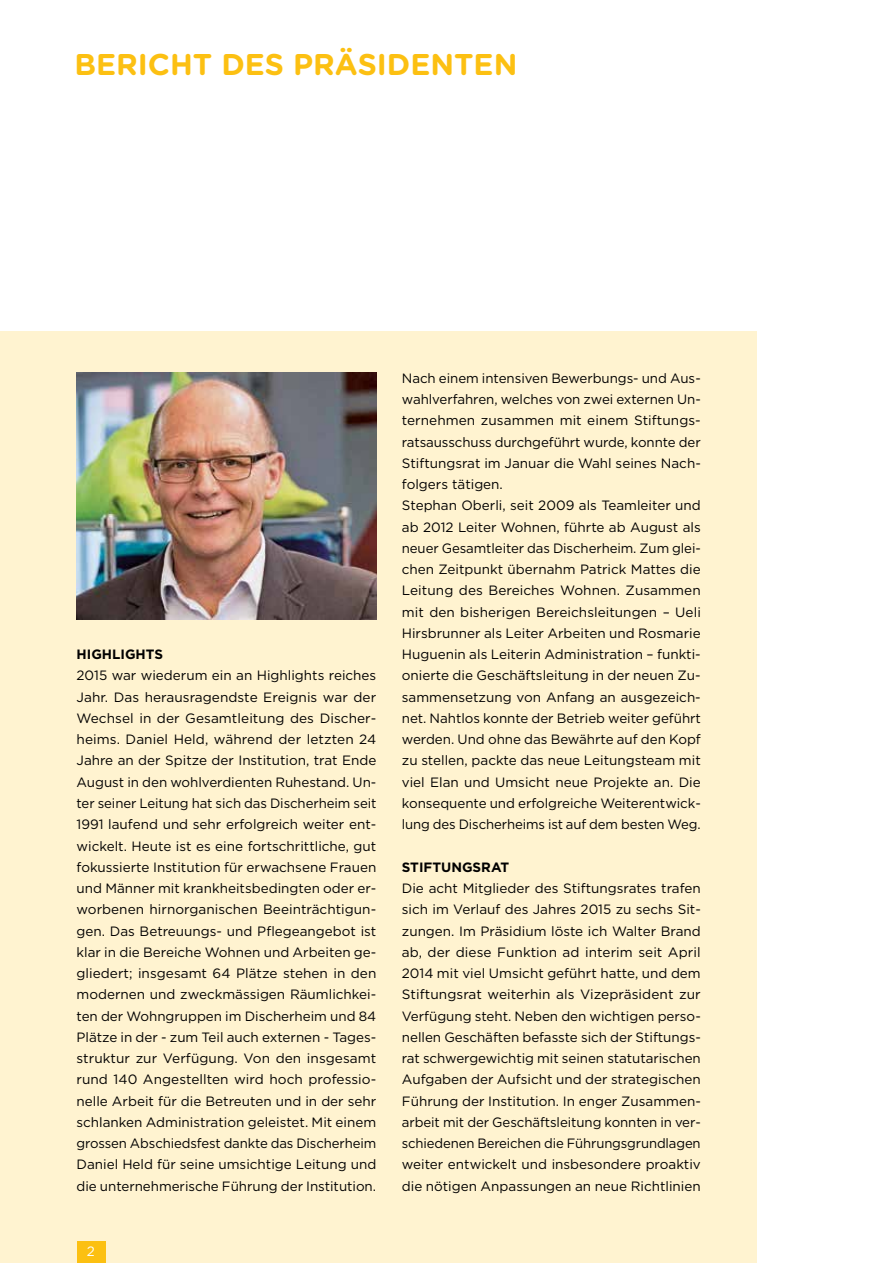
<style>
.page{position:relative;width:893px;height:1263px;background:#fff}
.page>*{position:absolute;margin:0;border:0;box-sizing:border-box;transform-origin:0 0}
.t1{font:700 30px "Gotham Rounded";color:#fcc012}
.t2{font:13.5px/21.3px "Gotham";color:#000;text-align:justify}
.t3{font:700 13.5px "Gotham";color:#000}
.t4{font:13.5px "Gotham Rounded";color:#fff}
</style>
<div class="page">
<div style="left:0;top:332px;width:757px;height:931px;background:#fff3d0"></div>
<div style="left:77px;top:1242px;width:28px;height:21px;background:#fcc012"></div>
<img style="left:77px;top:373px;width:299px;height:246px">
<h1 class="t1" style="left:74px;top:42px;width:445px">BERICHT DES PRÄSIDENTEN</h1>
<p class="t3" style="left:77px;top:645px;width:88px">HIGHLIGHTS</p>
<p class="t2" style="left:77px;top:665px;width:301px">2015 war wiederum ein an Highlights reiches Jahr. Das herausragendste Ereignis war der Wechsel in der Gesamtleitung des Discher&shy;heims. Daniel Held, während der letzten 24<br>Jahre an der Spitze der Institution, trat Ende August in den wohlverdienten Ruhestand. Un&shy;ter seiner Leitung hat sich das Discherheim seit 1991 laufend und sehr erfolgreich weiter ent&shy;wickelt. Heute ist es eine fortschrittliche, gut fokussierte Institution für erwachsene Frauen und Männer mit krankheitsbedingten oder er&shy;worbenen hirnorganischen Beeinträchtigun&shy;gen. Das Betreuungs- und Pflegeangebot ist klar in die Bereiche Wohnen und Arbeiten ge&shy;gliedert; insgesamt 64 Plätze stehen in den modernen und zweckmässigen Räumlichkei&shy;ten der Wohngruppen im Discherheim und 84<br>Plätze in der - zum Teil auch externen - Tages&shy;struktur zur Verfügung. Von den insgesamt rund 140 Angestellten wird hoch professio&shy;nelle Arbeit für die Betreuten und in der sehr schlanken Administration geleistet. Mit einem grossen Abschiedsfest dankte das Discherheim Daniel Held für seine umsichtige Leitung und die unternehmerische Führung der Institution.</p>
<p class="t4" style="left:87px;top:1242px;width:10px">2</p>
<p class="t2" style="left:402px;top:367px;width:301px;text-align:left">Nach einem intensiven Bewerbungs- und Aus&shy;wahlverfahren, welches von zwei externen Un&shy;ternehmen zusammen mit einem Stiftungs&shy;ratsausschuss durchgeführt wurde, konnte der Stiftungsrat im Januar die Wahl seines Nach&shy;folgers tätigen.<br>Stephan Oberli, seit 2009 als Teamleiter und ab 2012 Leiter Wohnen, führte ab August als neuer Gesamtleiter das Discherheim. Zum glei&shy;chen Zeitpunkt übernahm Patrick Mattes die Leitung des Bereiches Wohnen. Zusammen mit den bisherigen Bereichsleitungen – Ueli Hirsbrunner als Leiter Arbeiten und Rosmarie Huguenin als Leiterin Administration – funkti&shy;onierte die Geschäftsleitung in der neuen Zu&shy;sammensetzung von Anfang an ausgezeich&shy;net. Nahtlos konnte der Betrieb weiter geführt werden. Und ohne das Bewährte auf den Kopf zu stellen, packte das neue Leitungsteam mit viel Elan und Umsicht neue Projekte an. Die konsequente und erfolgreiche Weiterentwick&shy;lung des Discherheims ist auf dem besten Weg.</p>
<p class="t3" style="left:402px;top:858px;width:109px">STIFTUNGSRAT</p>
<p class="t2" style="left:402px;top:877px;width:300px">Die acht Mitglieder des Stiftungsrates trafen sich im Verlauf des Jahres 2015 zu sechs Sit&shy;zungen. Im Präsidium löste ich Walter Brand ab, der diese Funktion ad interim seit April 2014 mit viel Umsicht geführt hatte, und dem Stiftungsrat weiterhin als Vizepräsident zur Verfügung steht. Neben den wichtigen perso&shy;nellen Geschäften befasste sich der Stiftungs&shy;rat schwergewichtig mit seinen statutarischen Aufgaben der Aufsicht und der strategischen Führung der Institution. In enger Zusammen&shy;arbeit mit der Geschäftsleitung konnten in ver&shy;schiedenen Bereichen die Führungsgrundlagen weiter entwickelt und insbesondere proaktiv die nötigen Anpassungen an neue Richtlinien</p>
</div>
